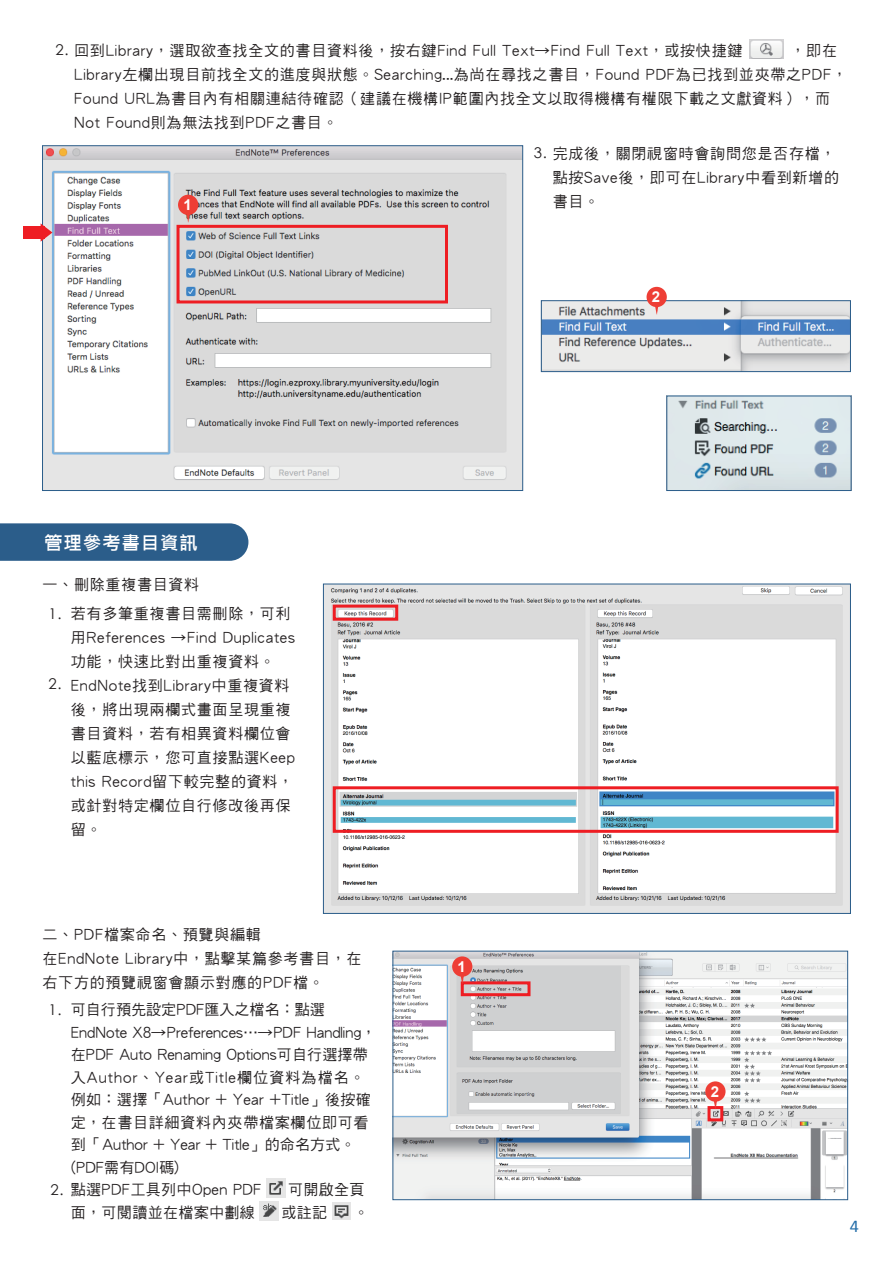
<style>
.page{position:relative;width:893px;height:1263px;background:#fff}
.page>*{position:absolute;margin:0;border:0;box-sizing:border-box;transform-origin:0 0}
.t1{font:18px "DF Li Hei W5 WINP BF";letter-spacing:.075em;color:#fff}
.t2{font:18px "Calibri";color:#236da8}
.t3{font:15px/24px "DF Hei W5 WINP BF";letter-spacing:.05em;color:#231f20}
.t4{font:15px/22.5px "DF Hei W5 WINP BF";letter-spacing:.01em;color:#231f20}
.t5{font:700 15px "Arial";color:#fff}
.t6{font:14.85px "Century Gothic";color:#231f20}
.s1{font-family:"Century Gothic";font-size:14.85px}
</style>
<div class="page">
<div style="left:0;top:523px;width:248px;height:38px;background:#2b5d8a"></div>
<img style="left:44px;top:148px;width:477px;height:341px">
<img style="left:543px;top:302px;width:306px;height:68px">
<div style="left:541px;top:300px;width:310px;height:72px;border:1px solid #2b5d8a"></div>
<img style="left:669px;top:398px;width:180px;height:91px">
<div style="left:667px;top:396px;width:184px;height:95px;border:1px solid #2b5d8a"></div>
<img style="left:750px;top:40px;width:34px;height:19px">
<div style="left:177px;top:225px;width:271px;height:78px;border:3px solid #ee1d23"></div>
<div style="left:23px;top:227px;width:21px;height:12px;background:#ee1d23"></div>
<svg style="left:41px;top:223px;width:11px;height:19px"></svg>
<div style="left:178px;top:195px;width:20px;height:20px;background:#ee3e35;border-radius:50%"></div>
<svg style="left:186px;top:214px;width:4px;height:8px"></svg>
<div style="left:647px;top:287px;width:20px;height:20px;background:#ee3e35;border-radius:50%"></div>
<svg style="left:655px;top:307px;width:4px;height:7px"></svg>
<img style="left:325px;top:586px;width:524px;height:326px">
<div style="left:333px;top:605px;width:65px;height:16px;border:3px solid #ee1d23"></div>
<div style="left:333px;top:786px;width:506px;height:47px;border:3px solid #ee1d23"></div>
<img style="left:395px;top:953px;width:451px;height:245px">
<div style="left:393px;top:951px;width:455px;height:249px;border:1px solid #2b5d8a"></div>
<div style="left:461px;top:981px;width:69px;height:15px;border:3px solid #ee1d23"></div>
<div style="left:707px;top:1106px;width:16px;height:15px;border:3px solid #ee1d23"></div>
<div style="left:452px;top:956px;width:20px;height:21px;background:#ee3e35;border-radius:50%"></div>
<svg style="left:460px;top:976px;width:4px;height:8px"></svg>
<div style="left:705px;top:1081px;width:20px;height:21px;background:#ee3e35;border-radius:50%"></div>
<svg style="left:713px;top:1101px;width:4px;height:8px"></svg>
<img style="left:333px;top:1202px;width:17px;height:18px">
<img style="left:267px;top:1178px;width:19px;height:19px">
<img style="left:260px;top:1202px;width:19px;height:18px">
<p class="t3" style="left:56px;top:38px;width:783px"><span class="s1">2.</span> 回到Library，選取欲查找全文的書目資料後，按右鍵Find Full Text→Find Full Text，或按快捷鍵　　　，即在</p>
<p class="t3" style="left:74px;top:62px;width:774px">Library左欄出現目前找全文的進度與狀態。Searching...為尚在尋找之書目，Found PDF為已找到並夾帶之PDF，<br>Found URL為書目內有相關連結待確認（建議在機構IP範圍內找全文以取得機構有權限下載之文獻資料），而<br>Not Found則為無法找到PDF之書目。</p>
<p class="t3" style="left:534px;top:141px;width:303px"><span class="s1">3.</span> 完成後，關閉視窗時會詢問您是否存檔，</p>
<p class="t3" style="left:553px;top:165px;width:288px">點按Save後，即可在Library中看到新增的</p>
<p class="t5" style="left:183px;top:195px;width:10px">1</p>
<p class="t3" style="left:553px;top:189px;width:48px">書目。</p>
<p class="t5" style="left:652px;top:287px;width:10px">2</p>
<p class="t1" style="left:45px;top:534px;width:155px">管理參考書目資訊</p>
<p class="t3" style="left:71px;top:570px;width:221px;line-height:29.2px;text-indent:-28px">一、刪除重複書目資料<br>若有多筆重複書目需刪除，可利</p>
<p class="t3" style="left:71px;top:626px;width:226px">用References →Find Duplicates功能，快速比對出重複資料。<br>EndNote找到Library中重複資料後，將出現兩欄式畫面呈現重複書目資料，若有相異資料欄位會以藍底標示，您可直接點選Keep this Record留下較完整的資料，或針對特定欄位自行修改後再保留。</p>
<p class="t6" style="left:48px;top:603px;width:15px">1.</p>
<p class="t6" style="left:48px;top:674px;width:15px">2.</p>
<p class="t3" style="left:43px;top:922px;width:321px">二、PDF檔案命名、預覽與編輯<br>在EndNote Library中，點擊某篇參考書目，在右下方的預覽視窗會顯示對應的PDF檔。</p>
<p class="t4" style="left:71px;top:998px;width:307px">可自行預先設定PDF匯入之檔名：點選<br>EndNote X8→Preferences…→PDF Handling，在PDF Auto Renaming Options可自行選擇帶入Author、Year或Title欄位資料為檔名。例如：選擇「Author + Year +Title」後按確定，在書目詳細資料內夾帶檔案欄位即可看到「Author + Year + Title」的命名方式。(PDF需有DOI碼)<br>點選PDF工具列中Open PDF 　 可開啟全頁面，可閱讀並在檔案中劃線 　 或註記 　。</p>
<p class="t6" style="left:48px;top:999px;width:15px">1.</p>
<p class="t6" style="left:51px;top:1179px;width:15px">2.</p>
<p class="t5" style="left:458px;top:956px;width:10px">1</p>
<p class="t5" style="left:711px;top:1081px;width:10px">2</p>
<p class="t2" style="left:850px;top:1215px;width:11px">4</p>
</div>
